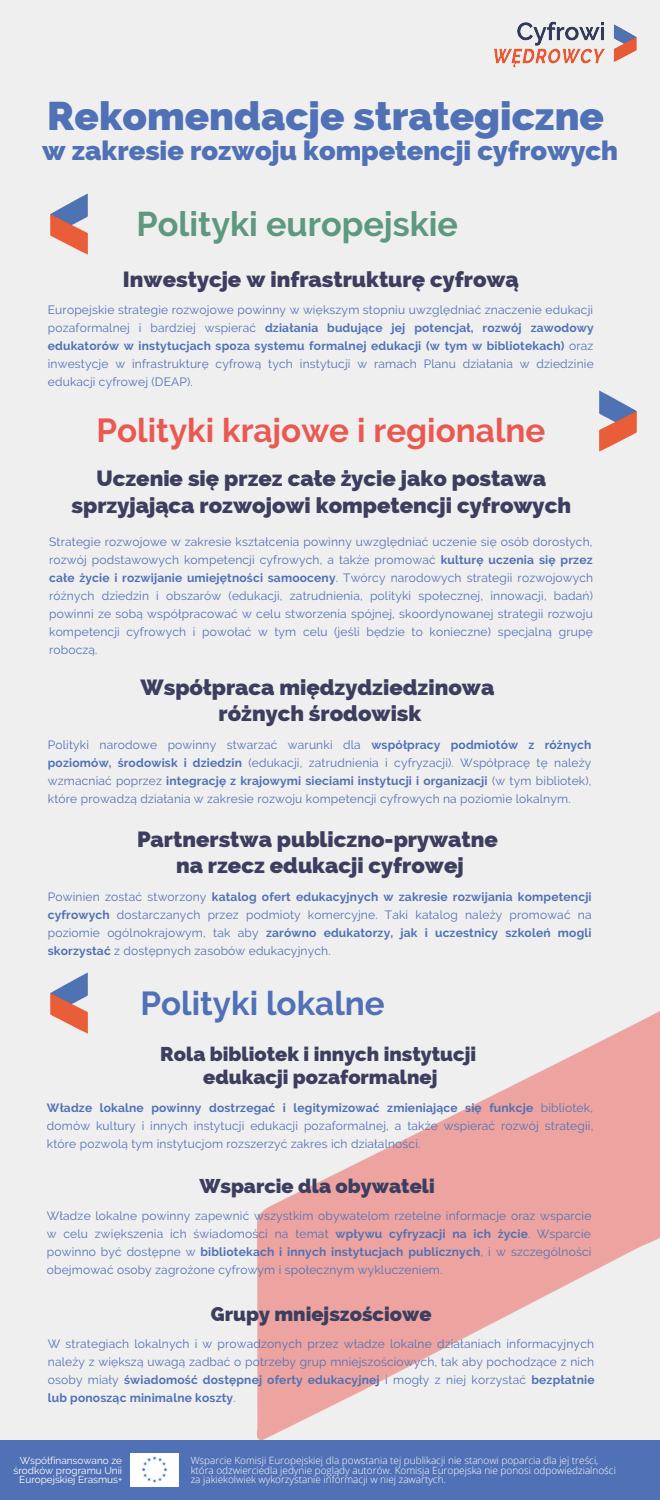
<style>
.page{position:relative;width:660px;height:1500px;background:#efefef}
.page>*{position:absolute;margin:0;border:0;box-sizing:border-box;transform-origin:0 0}
.t1{font:800 40.1px "Raleway";color:#5171b6}
.t2{font:700 34.2px "Raleway";color:#5d997f}
.t3{font:700 33.2px "Raleway";color:#ea5951}
.t4{font:700 33.2px "Raleway";color:#5171b6}
.t5{font:800 27.2px "Raleway";color:#5171b6}
.t6{font:800 22px/26.2px "Raleway";color:#3d3e5f;text-align:center}
.t7{font:800 20px "Raleway";color:#3d3e5f}
.t8{font:12px/18px "Raleway";letter-spacing:.015em;color:#5171b6;text-align:justify}
.t9{font:300 10px "Open Sans";color:#fff}
.t10{font:10px "Raleway";color:#fff}
.s1{font-weight:700}
</style>
<div class="page">
<img style="left:258px;top:1012px;width:402px;height:428px">
<img style="left:50px;top:193px;width:38px;height:62px">
<img style="left:599px;top:390px;width:38px;height:62px">
<img style="left:50px;top:972px;width:38px;height:62px">
<div style="left:0;top:1440px;width:660px;height:60px;background:#5171b6"></div>
<img style="left:130px;top:1454px;width:49px;height:33px">
<img style="left:494px;top:21px;width:143px;height:47px">
<p class="t1" style="left:47px;top:92px;width:559px">Rekomendacje strategiczne</p>
<p class="t5" style="left:42px;top:135px;width:577px">w zakresie rozwoju kompetencji cyfrowych</p>
<p class="t2" style="left:137px;top:204px;width:323px">Polityki europejskie</p>
<p class="t6" style="left:123px;top:266px;width:398px">Inwestycje w infrastrukturę cyfrową</p>
<p class="t8" style="left:48px;top:301px;width:547px">Europejskie strategie rozwojowe powinny w większym stopniu uwzględniać znaczenie edukacji pozaformalnej i bardziej wspierać <span class="s1">działania budujące jej potencjał, rozwój zawodowy edukatorów w instytucjach spoza systemu formalnej edukacji (w tym w bibliotekach)</span> oraz inwestycje w infrastrukturę cyfrową tych instytucji w ramach Planu działania w dziedzinie edukacji cyfrowej (DEAP).</p>
<p class="t3" style="left:96px;top:411px;width:450px">Polityki krajowe i regionalne</p>
<p class="t6" style="left:72px;top:466px;width:501px">Uczenie się przez całe życie jako postawa sprzyjająca rozwojowi kompetencji cyfrowych</p>
<p class="t8" style="left:49px;top:533px;width:546px">Strategie rozwojowe w zakresie kształcenia powinny uwzględniać uczenie się osób dorosłych, rozwój podstawowych kompetencji cyfrowych, a także promować <span class="s1">kulturę uczenia się przez całe życie i rozwijanie umiejętności samooceny</span>. Twórcy narodowych strategii rozwojowych różnych dziedzin i obszarów (edukacji, zatrudnienia, polityki społecznej, innowacji, badań) powinni ze sobą współpracować w celu stworzenia spójnej, skoordynowanej strategii rozwoju kompetencji cyfrowych i powołać w tym celu (jeśli będzie to konieczne) specjalną grupę roboczą.</p>
<p class="t6" style="left:141px;top:674px;width:355px">Współpraca międzydziedzinowa</p>
<p class="t6" style="left:218px;top:700px;width:204px">różnych środowisk</p>
<p class="t8" style="left:48px;top:736px;width:545px">Polityki narodowe powinny stwarzać warunki dla <span class="s1">współpracy podmiotów z różnych poziomów, środowisk i dziedzin</span> (edukacji, zatrudnienia i cyfryzacji). Współpracę tę należy wzmacniać poprzez <span class="s1">integrację z krajowymi sieciami instytucji i organizacji</span> (w tym bibliotek), które prowadzą działania w zakresie rozwoju kompetencji cyfrowych na poziomie lokalnym.</p>
<p class="t6" style="left:137px;top:826px;width:362px">Partnerstwa publiczno-prywatne</p>
<p class="t6" style="left:176px;top:852px;width:289px">na rzecz edukacji cyfrowej</p>
<p class="t8" style="left:48px;top:887px;width:545px">Powinien zostać stworzony <span class="s1">katalog ofert edukacyjnych w zakresie rozwijania kompetencji cyfrowych</span> dostarczanych przez podmioty komercyjne. Taki katalog należy promować na poziomie ogólnokrajowym, tak aby <span class="s1">zarówno edukatorzy, jak i uczestnicy szkoleń mogli skorzystać</span> z dostępnych zasobów edukacyjnych.</p>
<p class="t4" style="left:140px;top:984px;width:246px">Polityki lokalne</p>
<p class="t7" style="left:160px;top:1042px;width:318px">Rola bibliotek i innych instytucji</p>
<p class="t7" style="left:203px;top:1065px;width:236px">edukacji pozaformalnej</p>
<p class="t8" style="left:47px;top:1099px;width:548px"><span class="s1">Władze lokalne powinny dostrzegać i legitymizować zmieniające się funkcje</span> bibliotek, domów kultury i innych instytucji edukacji pozaformalnej, a także wspierać rozwój strategii, które pozwolą tym instytucjom rozszerzyć zakres ich działalności.</p>
<p class="t7" style="left:199px;top:1174px;width:237px">Wsparcie dla obywateli</p>
<p class="t8" style="left:47px;top:1207px;width:546px">Władze lokalne powinny zapewnić wszystkim obywatelom rzetelne informacje oraz wsparcie w celu zwiększenia ich świadomości na temat <span class="s1">wpływu cyfryzacji na ich życie</span>. Wsparcie powinno być dostępne w <span class="s1">bibliotekach i innych instytucjach publicznych</span>, i w szczególności obejmować osoby zagrożone cyfrowym i społecznym wykluczeniem.</p>
<p class="t7" style="left:211px;top:1302px;width:222px">Grupy mniejszościowe</p>
<p class="t8" style="left:48px;top:1335px;width:548px">W strategiach lokalnych i w prowadzonych przez władze lokalne działaniach informacyjnych należy z większą uwagą zadbać o potrzeby grup mniejszościowych, tak aby pochodzące z nich osoby miały <span class="s1">świadomość dostępnej oferty edukacyjnej</span> i mogły z niej korzystać <span class="s1">bezpłatnie lub ponosząc minimalne koszty</span>.</p>
<p class="t10" style="left:20px;top:1454px;width:104px">Współfinansowano ze</p>
<p class="t10" style="left:14px;top:1464px;width:110px">środków programu Unii</p>
<p class="t10" style="left:19px;top:1474px;width:104px">Europejskiej Erasmus+</p>
<p class="t9" style="left:191px;top:1453px;width:409px">Wsparcie Komisji Europejskiej dla powstania tej publikacji nie stanowi poparcia dla jej treści,</p>
<p class="t9" style="left:191px;top:1463px;width:427px">która odzwierciedla jedynie poglądy autorów. Komisja Europejska nie ponosi odpowiedzialności</p>
<p class="t9" style="left:191px;top:1473px;width:257px">za jakiekolwiek wykorzystanie informacji w niej zawartych.</p>
</div>
